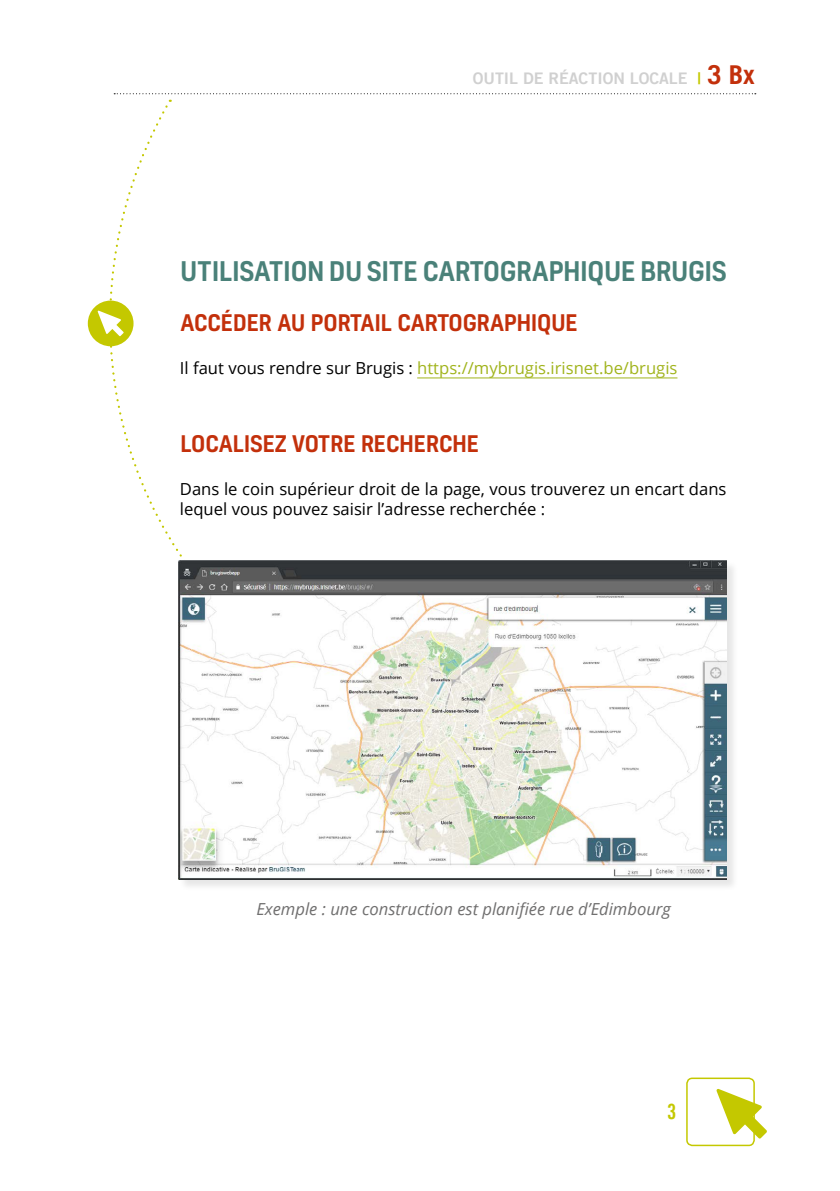
<style>
.page{position:relative;width:840px;height:1191px;background:#fff}
.page>*{position:absolute;margin:0;border:0;box-sizing:border-box;transform-origin:0 0}
.t1{font:500 26px "Kelson";color:#4a8179}
.t2{font:500 22px "Kelson";color:#c3300b}
.t3{font:21px "Trade Gothic Bold Cond Twenty";color:#c4c800}
.t4{font:16.6px/20px "Open Sans";color:#000}
.t5{font:16.6px "Open Sans";color:#a1b41d}
.t6{font:italic 16.6px "Open Sans";color:#706f6f}
.t7{font:16px "Trade Gothic Bold Two";color:#d0d0d0}
.s1{color:#c4c800}
.s2{font-family:"Trade Gothic";font-weight:700;font-size:26px;color:#c3300b}
.s3{color:#000}
</style>
<div class="page">
<svg style="left:114px;top:93px;width:641px;height:1px"></svg>
<svg style="left:87px;top:105px;width:95px;height:575px"></svg>
<hr style="left:417px;top:377px;width:260px;height:1px;background:#a1b41d">
<div style="left:88px;top:300px;width:45px;height:46px;background:#c4c800;border-radius:50%"></div>
<svg style="left:98px;top:310px;width:26px;height:26px"></svg>
<div style="left:685px;top:1077px;width:69px;height:69px;border:2px solid #c4c800;border-radius:5px"></div>
<svg style="left:716px;top:1088px;width:50px;height:50px"></svg>
<div style="left:179px;top:560px;width:558px;height:331px;background:#000;opacity:.1"></div>
<img style="left:179px;top:560px;width:547px;height:319px">
<p class="t7" style="left:472px;top:69px;width:283px">OUTIL DE RÉACTION LOCALE <span class="s1">|</span> <span class="s2">3 Bx</span></p>
<h1 class="t1" style="left:180px;top:253px;width:547px">UTILISATION DU SITE CARTOGRAPHIQUE BRUGIS</h1>
<h2 class="t2" style="left:180px;top:308px;width:398px">ACCÉDER AU PORTAIL CARTOGRAPHIQUE</h2>
<p class="t5" style="left:180px;top:356px;width:499px"><span class="s3">Il faut vous rendre sur Brugis :</span> https://mybrugis.irisnet.be/brugis</p>
<h2 class="t2" style="left:180px;top:428px;width:300px">LOCALISEZ VOTRE RECHERCHE</h2>
<p class="t4" style="left:180px;top:478px;width:547px">Dans le coin supérieur droit de la page, vous trouverez un encart dans lequel vous pouvez saisir l’adresse recherchée :</p>
<p class="t6" style="left:256px;top:898px;width:416px">Exemple : une construction est planifiée rue d’Edimbourg</p>
<p class="t3" style="left:666px;top:1099px;width:11px">3</p>
</div>
